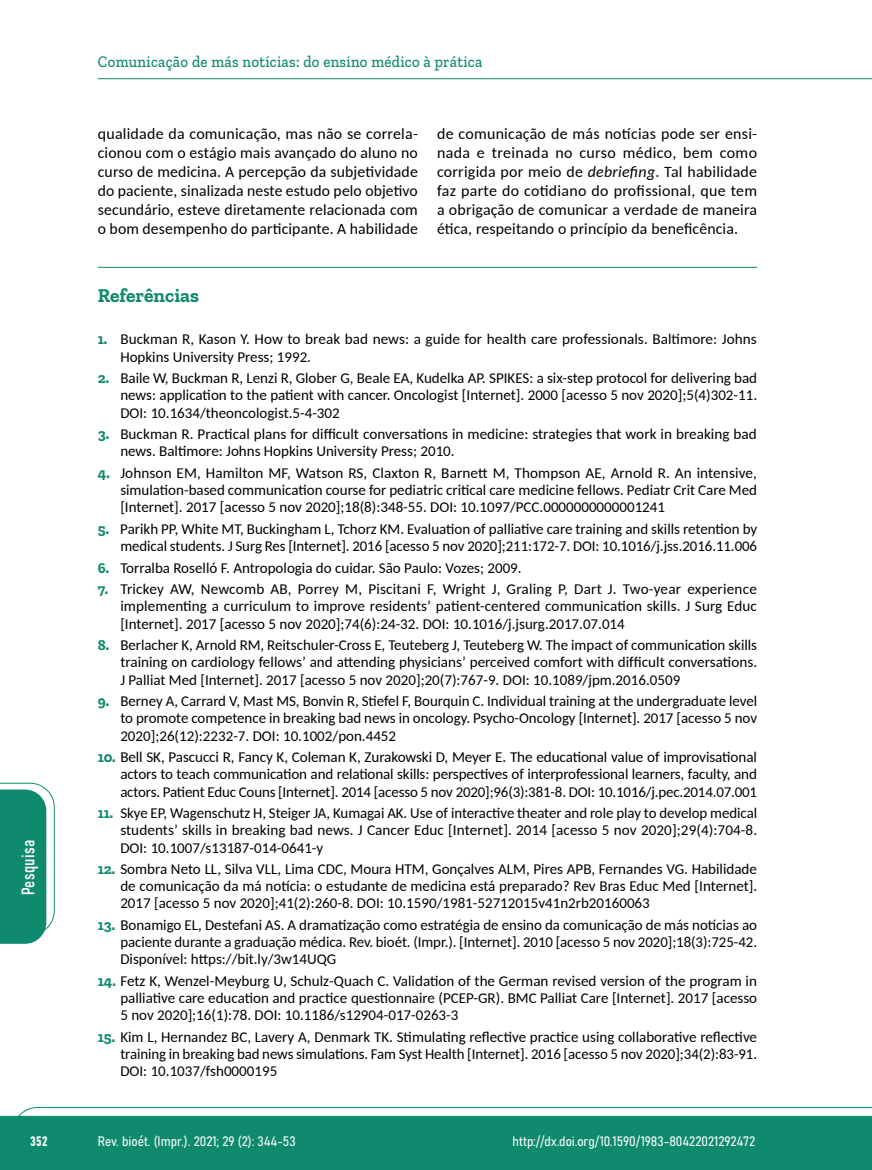
<style>
.page{position:relative;width:872px;height:1170px;background:#fff}
.page>*{position:absolute;margin:0;border:0;box-sizing:border-box;transform-origin:0 0}
.t1{font:700 19.5px "Zilla Slab";color:#108a6e}
.t2{font:18px "Bahnschrift";letter-spacing:.02em;color:#fff}
.t3{font:500 16.5px "Zilla Slab";letter-spacing:.02em;color:#108a6e;scale:.9 1}
.t4{font:15.75px/18.9px "Carlito";letter-spacing:.01em;color:#000;text-align:justify}
.t5{font:15px/17.2px "Carlito";color:#000;text-align:justify}
.t6{font:13.5px "Bahnschrift";color:#fff}
.s1{font-style:italic}
.s2{font-family:"Zilla Slab";font-weight:700;color:#108a6e}
</style>
<div class="page">
<svg style="left:12px;top:1107px;width:860px;height:62px;background:#2e9880"></svg>
<hr style="left:98px;top:78px;width:774px;height:1px;background:#108a6e">
<hr style="left:98px;top:267px;width:659px;height:1px;background:#108a6e">
<svg style="left:0;top:782px;width:55px;height:161px"></svg>
<p class="t3" style="left:98px;top:53px;width:429px">Comunicação de más notícias: do ensino médico à prática</p>
<p class="t2" style="left:15px;top:895px;width:57px;rotate:-90deg">Pesquisa</p>
<p class="t4" style="left:98px;top:124px;width:322px">qualidade da comunicação, mas não se correla&shy;cionou com o estágio mais avançado do aluno no curso de medicina. A percepção da subjetividade do paciente, sinalizada neste estudo pelo objetivo secundário, esteve diretamente relacionada com o bom desempenho do participante. A habilidade</p>
<p class="t4" style="left:437px;top:124px;width:321px">de comunicação de más notícias pode ser ensi&shy;nada e treinada no curso médico, bem como corrigida por meio de <span class="s1">debriefing</span>. Tal habilidade faz parte do cotidiano do profissional, que tem a obrigação de comunicar a verdade de maneira ética, respeitando o princípio da beneficência.</p>
<h1 class="t1" style="left:98px;top:284px;width:103px">Referências</h1>
<p class="t5" style="left:120px;top:330px;width:638px;text-indent:-22px"><span class="s2">1.</span> Buckman R, Kason Y. How to break bad news: a guide for health care professionals. Baltimore: Johns<br>Hopkins University Press; 1992.</p>
<p class="t5" style="left:120px;top:369px;width:638px;text-indent:-22px"><span class="s2">2.</span> Baile W, Buckman R, Lenzi R, Glober G, Beale EA, Kudelka AP. SPIKES: a six-step protocol for delivering bad news: application to the patient with cancer. Oncologist [Internet]. 2000 [acesso 5 nov 2020];5(4)302-11.<br>DOI: 10.1634/theoncologist.5-4-302</p>
<p class="t5" style="left:120px;top:425px;width:638px;text-indent:-22px"><span class="s2">3.</span> Buckman R. Practical plans for difficult conversations in medicine: strategies that work in breaking bad news. Baltimore: Johns Hopkins University Press; 2010.</p>
<p class="t5" style="left:120px;top:463px;width:638px;text-indent:-22px"><span class="s2">4.</span> Johnson EM, Hamilton MF, Watson RS, Claxton R, Barnett M, Thompson AE, Arnold R. An intensive, simulation-based communication course for pediatric critical care medicine fellows. Pediatr Crit Care Med [Internet]. 2017 [acesso 5 nov 2020];18(8):348-55. DOI: 10.1097/PCC.0000000000001241</p>
<p class="t5" style="left:98px;top:519px;width:661px;text-align:right"><span class="s2">5.</span> Parikh PP, White MT, Buckingham L, Tchorz KM. Evaluation of palliative care training and skills retention by medical students. J Surg Res [Internet]. 2016 [acesso 5 nov 2020];211:172-7. DOI: 10.1016/j.jss.2016.11.006</p>
<p class="t5" style="left:98px;top:558px;width:425px"><span class="s2">6.</span> Torralba Roselló F. Antropologia do cuidar. São Paulo: Vozes; 2009.</p>
<p class="t5" style="left:120px;top:579px;width:638px;text-indent:-22px"><span class="s2">7.</span> Trickey AW, Newcomb AB, Porrey M, Piscitani F, Wright J, Graling P, Dart J. Two-year experience implementing a curriculum to improve residents’ patient-centered communication skills. J Surg Educ [Internet]. 2017 [acesso 5 nov 2020];74(6):24-32. DOI: 10.1016/j.jsurg.2017.07.014</p>
<p class="t5" style="left:120px;top:635px;width:638px;text-indent:-22px"><span class="s2">8.</span> Berlacher K, Arnold RM, Reitschuler-Cross E, Teuteberg J, Teuteberg W. The impact of communication skills training on cardiology fellows’ and attending physicians’ perceived comfort with difficult conversations.<br>J Palliat Med [Internet]. 2017 [acesso 5 nov 2020];20(7):767-9. DOI: 10.1089/jpm.2016.0509</p>
<p class="t5" style="left:120px;top:691px;width:638px;text-indent:-22px"><span class="s2">9.</span> Berney A, Carrard V, Mast MS, Bonvin R, Stiefel F, Bourquin C. Individual training at the undergraduate level to promote competence in breaking bad news in oncology. Psycho-Oncology [Internet]. 2017 [acesso 5 nov 2020];26(12):2232-7. DOI: 10.1002/pon.4452</p>
<p class="t5" style="left:120px;top:747px;width:638px;text-indent:-22px"><span class="s2">10.</span> Bell SK, Pascucci R, Fancy K, Coleman K, Zurakowski D, Meyer E. The educational value of improvisational actors to teach communication and relational skills: perspectives of interprofessional learners, faculty, and actors. Patient Educ Couns [Internet]. 2014 [acesso 5 nov 2020];96(3):381-8. DOI: 10.1016/j.pec.2014.07.001</p>
<p class="t5" style="left:120px;top:803px;width:638px;text-indent:-22px"><span class="s2">11.</span> Skye EP, Wagenschutz H, Steiger JA, Kumagai AK. Use of interactive theater and role play to develop medical students’ skills in breaking bad news. J Cancer Educ [Internet]. 2014 [acesso 5 nov 2020];29(4):704-8.<br>DOI: 10.1007/s13187-014-0641-y</p>
<p class="t5" style="left:120px;top:859px;width:638px;text-indent:-22px"><span class="s2">12.</span> Sombra Neto LL, Silva VLL, Lima CDC, Moura HTM, Gonçalves ALM, Pires APB, Fernandes VG. Habilidade de comunicação da má notícia: o estudante de medicina está preparado? Rev Bras Educ Med [Internet].<br>2017 [acesso 5 nov 2020];41(2):260-8. DOI: 10.1590/1981-52712015v41n2rb20160063</p>
<p class="t5" style="left:120px;top:915px;width:638px;text-indent:-22px"><span class="s2">13.</span> Bonamigo EL, Destefani AS. A dramatização como estratégia de ensino da comunicação de más notícias ao paciente durante a graduação médica. Rev. bioét. (Impr.). [Internet]. 2010 [acesso 5 nov 2020];18(3):725-42.<br>Disponível: https://bit.ly/3w14UQG</p>
<p class="t5" style="left:120px;top:971px;width:638px;text-indent:-22px"><span class="s2">14.</span> Fetz K, Wenzel-Meyburg U, Schulz-Quach C. Validation of the German revised version of the program in palliative care education and practice questionnaire (PCEP-GR). BMC Palliat Care [Internet]. 2017 [acesso 5 nov 2020];16(1):78. DOI: 10.1186/s12904-017-0263-3</p>
<p class="t5" style="left:120px;top:1027px;width:638px;text-indent:-22px"><span class="s2">15.</span> Kim L, Hernandez BC, Lavery A, Denmark TK. Stimulating reflective practice using collaborative reflective training in breaking bad news simulations. Fam Syst Health [Internet]. 2016 [acesso 5 nov 2020];34(2):83-91.<br>DOI: 10.1037/fsh0000195</p>
<p class="t6" style="left:30px;top:1130px;width:19px">352</p>
<p class="t6" style="left:98px;top:1131px;width:199px">Rev. bioét. (Impr.). 2021; 29 (2): 344-53</p>
<p class="t6" style="left:512px;top:1131px;width:244px">http://dx.doi.org/10.1590/1983-80422021292472</p>
</div>
